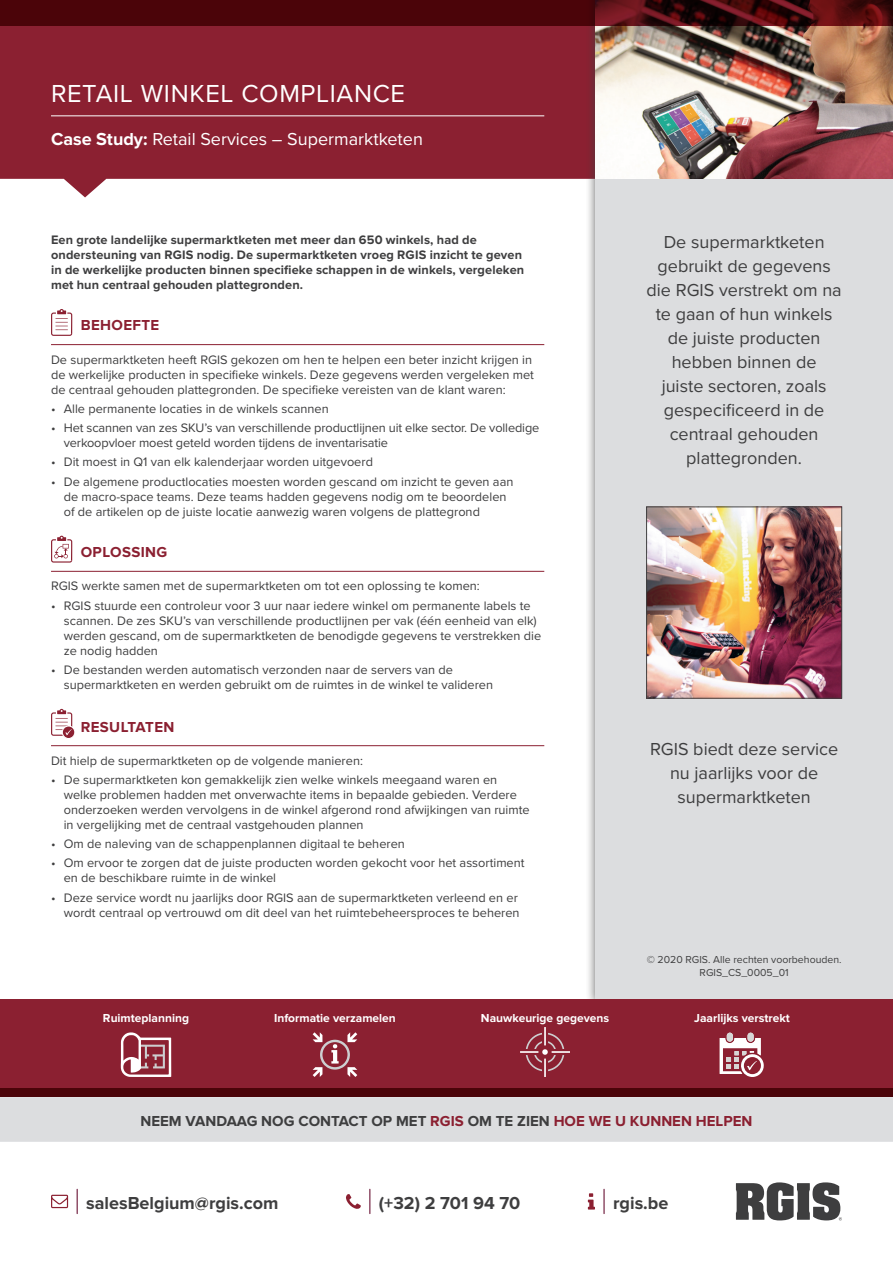
<style>
.page{position:relative;width:893px;height:1263px;background:#fff}
.page>*{position:absolute;margin:0;border:0;box-sizing:border-box;transform-origin:0 0}
.t1{font:25.5px "Proxima Nova";letter-spacing:.025em;color:#fff}
.t2{font:18px/24px "Proxima Nova";color:#3e3e3f;text-align:center}
.t3{font:700 18px "Proxima Nova";color:#3e3e3f}
.t4{font:18px "Proxima Nova";color:#fff}
.t5{font:700 15px "Proxima Nova";color:#3e3e3f}
.t6{font:700 15px "Proxima Nova";letter-spacing:.025em;color:#8b2031}
.t7{font:12.75px/15px "Proxima Nova";color:#3e3e3f}
.t8{font:700 12.75px/15px "Proxima Nova";letter-spacing:.01em;color:#3e3e3f}
.t9{font:700 12px "Proxima Nova";color:#fff}
.t10{font:10.5px/12.6px "Proxima Nova";color:#3e3e3f;text-align:center}
.s1{font-weight:700}
.s2{color:#8b2031}
</style>
<div class="page">
<hr style="left:603px;top:1189px;width:2px;height:24px;background:#6b1537">
<svg style="left:588px;top:1193px;width:7px;height:16px"></svg>
<svg style="left:77px;top:1189px;width:1px;height:24px"></svg>
<svg style="left:51px;top:1195px;width:17px;height:13px"></svg>
<svg style="left:736px;top:1182px;width:106px;height:38px"></svg>
<svg style="left:369px;top:1189px;width:1px;height:24px"></svg>
<svg style="left:346px;top:1194px;width:15px;height:15px"></svg>
<div style="left:0;top:1097px;width:893px;height:45px;background:#dcdddf"></div>
<svg style="left:0;top:26px;width:585px;height:171px;background:#973746"></svg>
<div style="left:585px;top:0;width:308px;height:1010px;background:#3e3e3f;opacity:.75"></div>
<div style="left:595px;top:0;width:298px;height:1001px;background:#dcdddf"></div>
<hr style="left:51px;top:116px;width:493px;height:1px;background:#fff">
<div style="left:0;top:999px;width:893px;height:98px;background:#8b2031"></div>
<img style="left:595px;top:26px;width:298px;height:153px">
<hr style="left:51px;top:344px;width:493px;height:1px;background:#8b2031">
<hr style="left:51px;top:571px;width:493px;height:1px;background:#8b2031">
<hr style="left:51px;top:745px;width:493px;height:1px;background:#8b2031">
<svg style="left:51px;top:309px;width:22px;height:27px"></svg>
<svg style="left:51px;top:536px;width:22px;height:27px"></svg>
<svg style="left:51px;top:709px;width:24px;height:30px"></svg>
<img style="left:648px;top:509px;width:192px;height:187px">
<div style="left:646px;top:507px;width:196px;height:191px;border:1px solid #3e3e3f"></div>
<svg style="left:0;top:0;width:893px;height:26px;background:#4a060b"></svg>
<div style="left:0;top:1089px;width:893px;height:8px;background:#4b0409"></div>
<svg style="left:121px;top:1032px;width:50px;height:45px"></svg>
<svg style="left:720px;top:1033px;width:44px;height:44px"></svg>
<svg style="left:313px;top:1032px;width:44px;height:45px"></svg>
<svg style="left:520px;top:1027px;width:50px;height:50px"></svg>
<h1 class="t1" style="left:51px;top:74px;width:356px">RETAIL WINKEL COMPLIANCE</h1>
<h2 class="t4" style="left:51px;top:125px;width:373px"><span class="s1">Case Study:</span> Retail Services – Supermarktketen</h2>
<p class="t8" style="left:51px;top:233px;width:475px">Een grote landelijke supermarktketen met meer dan 650 winkels, had de ondersteuning van RGIS nodig. De supermarktketen vroeg RGIS inzicht te geven in de werkelijke producten binnen specifieke schappen in de winkels, vergeleken met hun centraal gehouden plattegronden.</p>
<p class="t6" style="left:81px;top:316px;width:80px">BEHOEFTE</p>
<p class="t7" style="left:51px;top:351px;width:484px">De supermarktketen heeft RGIS gekozen om hen te helpen een beter inzicht krijgen in de werkelijke producten in specifieke winkels. Deze gegevens werden vergeleken met de centraal gehouden plattegronden. De specifieke vereisten van de klant waren:</p>
<p class="t7" style="left:51px;top:401px;width:279px">• Alle permanente locaties in de winkels scannen</p>
<p class="t7" style="left:64px;top:420px;width:477px;text-indent:-13px">• Het scannen van zes SKU’s van verschillende productlijnen uit elke sector. De volledige verkoopvloer moest geteld worden tijdens de inventarisatie</p>
<p class="t7" style="left:51px;top:454px;width:323px">• Dit moest in Q1 van elk kalenderjaar worden uitgevoerd</p>
<p class="t7" style="left:64px;top:473px;width:451px;text-indent:-13px">• De algemene productlocaties moesten worden gescand om inzicht te geven aan de macro-space teams. Deze teams hadden gegevens nodig om te beoordelen of de artikelen op de juiste locatie aanwezig waren volgens de plattegrond</p>
<p class="t6" style="left:81px;top:543px;width:88px">OPLOSSING</p>
<p class="t7" style="left:51px;top:578px;width:430px">RGIS werkte samen met de supermarktketen om tot een oplossing te komen:</p>
<p class="t7" style="left:64px;top:597px;width:479px;text-indent:-13px">• RGIS stuurde een controleur voor 3 uur naar iedere winkel om permanente labels te scannen. De zes SKU’s van verschillende productlijnen per vak (één eenheid van elk) werden gescand, om de supermarktketen de benodigde gegevens te verstrekken die ze nodig hadden</p>
<p class="t7" style="left:64px;top:661px;width:431px;text-indent:-13px">• De bestanden werden automatisch verzonden naar de servers van de supermarktketen en werden gebruikt om de ruimtes in de winkel te valideren</p>
<p class="t6" style="left:81px;top:718px;width:95px">RESULTATEN</p>
<p class="t7" style="left:51px;top:752px;width:313px">Dit hielp de supermarktketen op de volgende manieren:</p>
<p class="t7" style="left:64px;top:772px;width:467px;text-indent:-13px">• De supermarktketen kon gemakkelijk zien welke winkels meegaand waren en welke problemen hadden met onverwachte items in bepaalde gebieden. Verdere onderzoeken werden vervolgens in de winkel afgerond rond afwijkingen van ruimte in vergelijking met de centraal vastgehouden plannen</p>
<p class="t7" style="left:51px;top:836px;width:355px">• Om de naleving van de schappenplannen digitaal te beheren</p>
<p class="t7" style="left:64px;top:855px;width:462px;text-indent:-13px">• Om ervoor te zorgen dat de juiste producten worden gekocht voor het assortiment en de beschikbare ruimte in de winkel</p>
<p class="t7" style="left:51px;top:889px;width:470px;text-align:right">• Deze service wordt nu jaarlijks door RGIS aan de supermarktketen verleend en er wordt centraal op vertrouwd om dit deel van het ruimtebeheersproces te beheren</p>
<h2 class="t2" style="left:647px;top:229px;width:197px">De supermarktketen gebruikt de gegevens die RGIS verstrekt om na te gaan of hun winkels de juiste producten hebben binnen de<br>juiste sectoren, zoals gespecificeerd in de centraal gehouden plattegronden.</h2>
<h2 class="t2" style="left:650px;top:736px;width:190px">RGIS biedt deze service nu jaarlijks voor de supermarktketen</h2>
<p class="t10" style="left:647px;top:953px;width:196px">© 2020 RGIS. Alle rechten voorbehouden.<br>RGIS_CS_0005_01</p>
<p class="t9" style="left:103px;top:1011px;width:88px">Ruimteplanning</p>
<p class="t9" style="left:274px;top:1011px;width:123px">Informatie verzamelen</p>
<p class="t9" style="left:481px;top:1011px;width:130px">Nauwkeurige gegevens</p>
<p class="t9" style="left:694px;top:1011px;width:97px">Jaarlijks verstrekt</p>
<p class="t5" style="left:141px;top:1112px;width:613px">NEEM VANDAAG NOG CONTACT OP MET <span class="s2">RGIS</span> OM TE ZIEN <span class="s2">HOE WE U KUNNEN HELPEN</span></p>
<h2 class="t3" style="left:86px;top:1192px;width:194px">salesBelgium@rgis.com</h2>
<h2 class="t3" style="left:379px;top:1192px;width:143px">(+32) 2 701 94 70</h2>
<h2 class="t3" style="left:613px;top:1192px;width:57px">rgis.be</h2>
</div>
